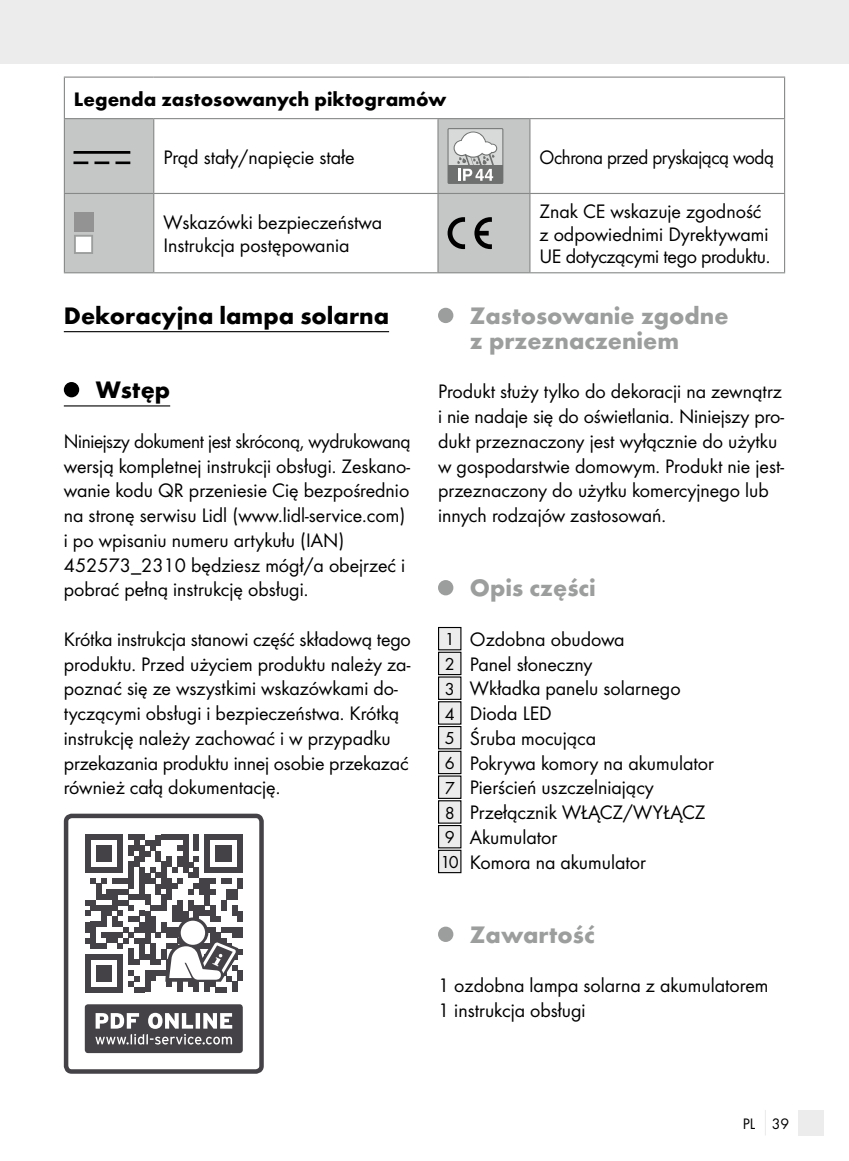
<style>
.page{position:relative;width:849px;height:1161px;background:#fff}
.page>*{position:absolute;margin:0;border:0;box-sizing:border-box;transform-origin:0 0}
.t1{font:700 24.75px/24.8px "Futura";color:#9c9d9d}
.t2{font:700 24.75px "Futura";color:#000}
.t3{font:20.25px/24.8px "Futura Boo";color:#000}
.t4{font:700 20.25px "Futura";color:#000}
.t5{font:20.25px "Futura Boo";letter-spacing:-.02em;color:#000;scale:.95 1}
.t6{font:15.75px "Futura Boo";color:#000}
.s1{font-size:18px}
</style>
<div class="page">
<div style="left:0;top:0;width:848px;height:64px;background:#ececec"></div>
<div style="left:797px;top:1110px;width:26px;height:25px;background:#ececec"></div>
<svg style="left:65px;top:119px;width:464px;height:153px"></svg>
<hr style="left:783px;top:78px;width:1px;height:40px;background:#878888">
<hr style="left:64px;top:78px;width:1px;height:40px;background:#878888">
<hr style="left:64px;top:77px;width:90px;height:1px;background:#878888">
<hr style="left:154px;top:77px;width:284px;height:1px;background:#878888">
<hr style="left:438px;top:77px;width:91px;height:1px;background:#878888">
<hr style="left:529px;top:77px;width:255px;height:1px;background:#878888">
<hr style="left:153px;top:194px;width:1px;height:78px;background:#878888">
<hr style="left:437px;top:194px;width:1px;height:78px;background:#878888">
<hr style="left:529px;top:194px;width:1px;height:78px;background:#878888">
<hr style="left:64px;top:194px;width:1px;height:78px;background:#878888">
<hr style="left:64px;top:272px;width:90px;height:1px;background:#878888">
<hr style="left:154px;top:272px;width:284px;height:1px;background:#878888">
<hr style="left:438px;top:272px;width:91px;height:1px;background:#878888">
<hr style="left:529px;top:272px;width:255px;height:1px;background:#878888">
<hr style="left:64px;top:119px;width:1px;height:74px;background:#878888">
<hr style="left:64px;top:118px;width:90px;height:1px;background:#878888">
<hr style="left:153px;top:119px;width:1px;height:74px;background:#878888">
<hr style="left:154px;top:118px;width:284px;height:1px;background:#878888">
<hr style="left:437px;top:119px;width:1px;height:74px;background:#878888">
<hr style="left:783px;top:119px;width:1px;height:74px;background:#878888">
<hr style="left:438px;top:118px;width:91px;height:1px;background:#878888">
<hr style="left:529px;top:119px;width:1px;height:74px;background:#878888">
<hr style="left:529px;top:118px;width:255px;height:1px;background:#878888">
<hr style="left:154px;top:193px;width:284px;height:1px;background:#878888">
<hr style="left:64px;top:193px;width:90px;height:1px;background:#878888">
<hr style="left:438px;top:193px;width:91px;height:1px;background:#878888">
<hr style="left:529px;top:193px;width:255px;height:1px;background:#878888">
<hr style="left:783px;top:194px;width:1px;height:78px;background:#878888">
<svg style="left:95px;top:162px;width:14px;height:2px"></svg>
<svg style="left:74px;top:162px;width:14px;height:2px"></svg>
<svg style="left:116px;top:162px;width:14px;height:2px"></svg>
<div style="left:74px;top:152px;width:56px;height:1px;border:1px solid #000"></div>
<div style="left:448px;top:129px;width:54px;height:54px;background:#d8d9d9"></div>
<div style="left:447px;top:128px;width:56px;height:56px;border:1px solid #6e7070"></div>
<div style="left:448px;top:165px;width:54px;height:18px;background:#6e7070"></div>
<svg style="left:453px;top:132px;width:44px;height:49px"></svg>
<div style="left:74px;top:212px;width:19px;height:19px;background:#929392"></div>
<svg style="left:74px;top:235px;width:19px;height:19px"></svg>
<svg style="left:447px;top:217px;width:18px;height:32px"></svg>
<svg style="left:474px;top:217px;width:17px;height:32px"></svg>
<hr style="left:64px;top:331px;width:325px;height:1px;background:#000">
<hr style="left:64px;top:405px;width:106px;height:1px;background:#000">
<div style="left:64px;top:382px;width:15px;height:15px;background:#000;border-radius:50%"></div>
<div style="left:64px;top:814px;width:200px;height:260px;border:4px solid #454247;border-radius:6px"></div>
<div style="left:85px;top:1004px;width:158px;height:49px;background:#454247;border-radius:3px"></div>
<svg style="left:95px;top:1013px;width:137px;height:31px"></svg>
<svg style="left:85px;top:835px;width:158px;height:157px"></svg>
<div style="left:438px;top:308px;width:15px;height:15px;background:#9c9d9d;border-radius:50%"></div>
<div style="left:438px;top:580px;width:15px;height:15px;background:#9c9d9d;border-radius:50%"></div>
<div style="left:438px;top:627px;width:23px;height:23px;background:#ececec"></div>
<div style="left:438px;top:627px;width:23px;height:23px;border:1px solid #000"></div>
<div style="left:438px;top:652px;width:23px;height:22px;background:#ececec"></div>
<div style="left:438px;top:652px;width:23px;height:23px;border:1px solid #000"></div>
<div style="left:438px;top:677px;width:23px;height:22px;background:#ececec"></div>
<div style="left:438px;top:676px;width:23px;height:24px;border:1px solid #000"></div>
<div style="left:438px;top:702px;width:23px;height:22px;background:#ececec"></div>
<div style="left:438px;top:701px;width:23px;height:24px;border:1px solid #000"></div>
<div style="left:438px;top:726px;width:23px;height:23px;background:#ececec"></div>
<div style="left:438px;top:726px;width:23px;height:23px;border:1px solid #000"></div>
<div style="left:438px;top:751px;width:23px;height:22px;background:#ececec"></div>
<div style="left:438px;top:751px;width:23px;height:23px;border:1px solid #000"></div>
<div style="left:438px;top:776px;width:23px;height:22px;background:#ececec"></div>
<div style="left:438px;top:775px;width:23px;height:24px;border:1px solid #000"></div>
<div style="left:438px;top:801px;width:23px;height:22px;background:#ececec"></div>
<div style="left:438px;top:800px;width:23px;height:24px;border:1px solid #000"></div>
<div style="left:438px;top:825px;width:23px;height:23px;background:#ececec"></div>
<div style="left:438px;top:825px;width:23px;height:23px;border:1px solid #000"></div>
<div style="left:438px;top:850px;width:23px;height:22px;background:#ececec"></div>
<div style="left:438px;top:850px;width:23px;height:23px;border:1px solid #000"></div>
<div style="left:438px;top:926px;width:15px;height:16px;background:#9c9d9d;border-radius:50%"></div>
<p class="t4" style="left:74px;top:87px;width:374px">Legenda zastosowanych piktogramów</p>
<p class="t3" style="left:163px;top:144px;width:193px">Prąd stały/napięcie stałe</p>
<p class="t5" style="left:539px;top:145px;width:248px">Ochrona przed pryskającą wodą</p>
<p class="t3" style="left:163px;top:211px;width:220px;line-height:22.5px">Wskazówki bezpieczeństwa<br>Instrukcja postępowania</p>
<p class="t3" style="left:539px;top:200px;width:232px;line-height:22.5px">Znak CE wskazuje zgodność z odpowiednimi Dyrektywami<br>UE dotyczącymi tego produktu.</p>
<p class="t2" style="left:64px;top:300px;width:326px">Dekoracyjna lampa solarna</p>
<p class="t1" style="left:470px;top:303px;width:260px">Zastosowanie zgodne z przeznaczeniem</p>
<p class="t3" style="left:438px;top:379px;width:347px">Produkt służy tylko do dekoracji na zewnątrz i nie nadaje się do oświetlania. Niniejszy pro&shy;dukt przeznaczony jest wyłącznie do użytku w gospodarstwie domowym. Produkt nie jest&shy;przeznaczony do użytku komercyjnego lub innych rodzajów zastosowań.</p>
<p class="t2" style="left:96px;top:375px;width:76px">Wstęp</p>
<p class="t3" style="left:64px;top:429px;width:348px">Niniejszy dokument jest skróconą, wydrukowaną wersją kompletnej instrukcji obsługi. Zeskano&shy;wanie kodu QR przeniesie Cię bezpośrednio na stronę serwisu Lidl (www.lidl-service.com) i po wpisaniu numeru artykułu (IAN)<br>452573_2310 będziesz mógł/a obejrzeć i pobrać pełną instrukcję obsługi.</p>
<p class="t3" style="left:64px;top:627px;width:348px">Krótka instrukcja stanowi część składową tego produktu. Przed użyciem produktu należy za&shy;poznać się ze wszystkimi wskazówkami do&shy;tyczącymi obsługi i bezpieczeństwa. Krótką instrukcję należy zachować i w przypadku przekazania produktu innej osobie przekazać również całą dokumentację.</p>
<p class="t1" style="left:470px;top:575px;width:127px">Opis części</p>
<p class="t3" style="left:440px;top:627px;width:275px"><span class="s1">1</span> Ozdobna obudowa<br><span class="s1">2</span> Panel słoneczny<br><span class="s1">3</span> Wkładka panelu solarnego<br><span class="s1">4</span> Dioda LED<br><span class="s1">5</span> Śruba mocująca<br><span class="s1">6</span> Pokrywa komory na akumulator<br><span class="s1">7</span> Pierścień uszczelniający<br><span class="s1">8</span> Przełącznik WŁĄCZ/WYŁĄCZ<br><span class="s1">9</span> Akumulator<br><span class="s1">10</span> Komora na akumulator</p>
<p class="t1" style="left:470px;top:922px;width:126px">Zawartość</p>
<p class="t3" style="left:438px;top:973px;width:332px">1 ozdobna lampa solarna z akumulatorem<br>1 instrukcja obsługi</p>
<p class="t6" style="left:742px;top:1114px;width:48px">PL 39</p>
</div>
